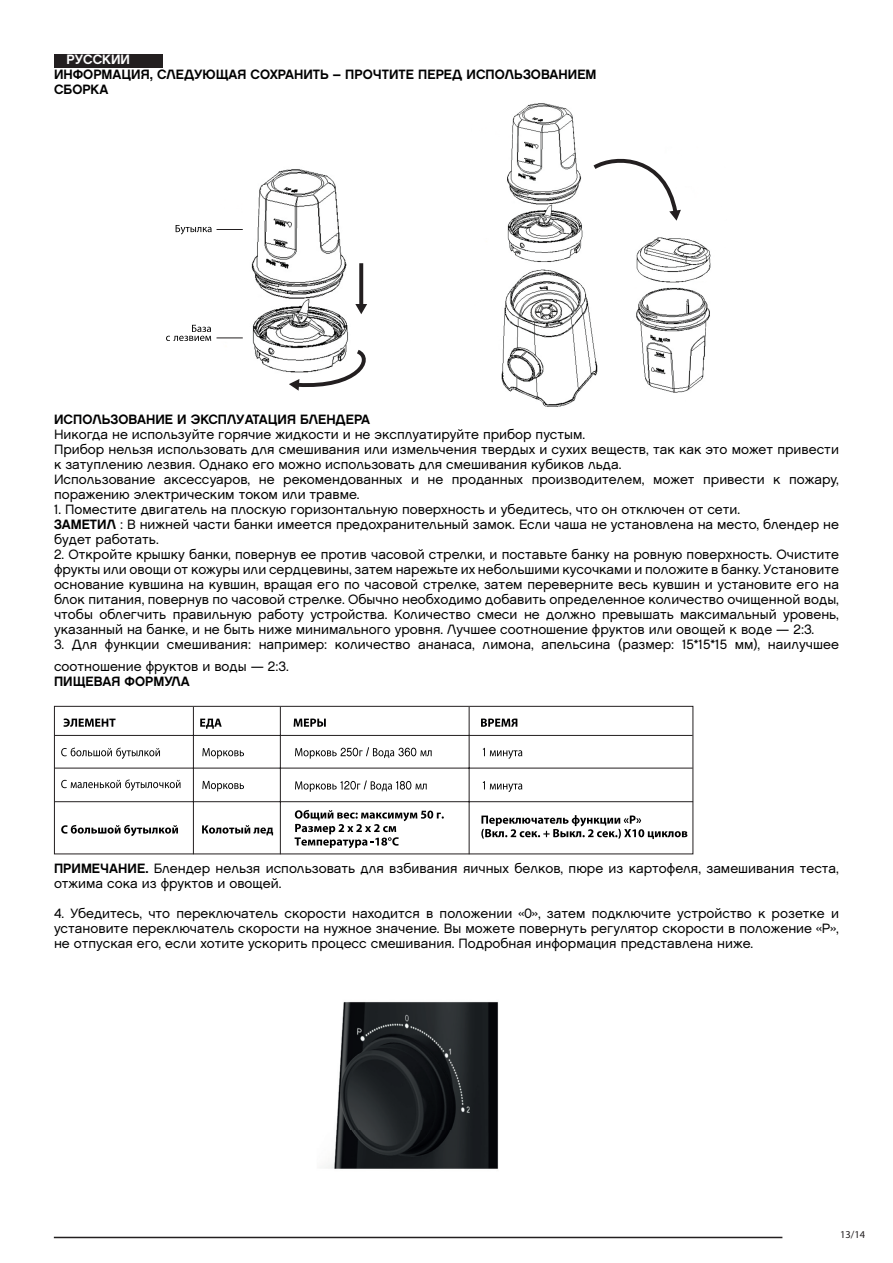
<style>
.page{position:relative;width:893px;height:1263px;background:#fff}
.page>*{position:absolute;margin:0;border:0;box-sizing:border-box;transform-origin:0 0}
.t1{font:13.5px/15px "Chalet London Nineteen Sixty";color:#000001}
.t2{font:13.5px/15px "Chalet New York Nineteen Sixty";color:#000001}
.t3{font:13.5px "Chalet New York Nineteen Sixty";color:#fff}
.t4{font:10.5px "Myriad Pro";color:#231f20}
.s1{font-family:"Chalet New York Nineteen Sixty"}
</style>
<div class="page">
<hr style="left:54px;top:1237px;width:728px;height:1px;background:#231f20">
<img style="left:324px;top:1001px;width:175px;height:168px">
<div style="left:54px;top:54px;width:109px;height:14px;background:#231f20"></div>
<div style="left:54px;top:706px;width:639px;height:148px;border:1px solid #231f20"></div>
<hr style="left:193px;top:707px;width:1px;height:147px;background:#231f20">
<hr style="left:280px;top:707px;width:1px;height:147px;background:#231f20">
<hr style="left:469px;top:707px;width:1px;height:147px;background:#231f20">
<hr style="left:54px;top:735px;width:639px;height:1px;background:#231f20">
<hr style="left:54px;top:768px;width:639px;height:1px;background:#231f20">
<hr style="left:54px;top:801px;width:639px;height:1px;background:#231f20">
<svg style="left:200px;top:719px;width:22px;height:10px"></svg>
<svg style="left:63px;top:718px;width:53px;height:9px"></svg>
<svg style="left:61px;top:747px;width:99px;height:12px"></svg>
<svg style="left:202px;top:748px;width:42px;height:10px"></svg>
<svg style="left:202px;top:781px;width:42px;height:10px"></svg>
<svg style="left:61px;top:825px;width:117px;height:11px"></svg>
<svg style="left:202px;top:825px;width:71px;height:10px"></svg>
<svg style="left:61px;top:779px;width:119px;height:12px"></svg>
<svg style="left:295px;top:747px;width:137px;height:11px"></svg>
<svg style="left:295px;top:780px;width:132px;height:12px"></svg>
<svg style="left:483px;top:748px;width:39px;height:11px"></svg>
<svg style="left:483px;top:781px;width:39px;height:11px"></svg>
<svg style="left:295px;top:810px;width:149px;height:38px"></svg>
<svg style="left:481px;top:815px;width:206px;height:24px"></svg>
<svg style="left:294px;top:718px;width:32px;height:9px"></svg>
<svg style="left:481px;top:718px;width:36px;height:9px"></svg>
<img style="left:501px;top:103px;width:210px;height:304px">
<svg style="left:589px;top:155px;width:92px;height:66px"></svg>
<img style="left:220px;top:169px;width:144px;height:203px">
<svg style="left:166px;top:325px;width:45px;height:16px"></svg>
<svg style="left:176px;top:225px;width:67px;height:9px"></svg>
<svg style="left:217px;top:337px;width:26px;height:1px"></svg>
<svg style="left:359px;top:263px;width:4px;height:41px"></svg>
<svg style="left:355px;top:304px;width:12px;height:10px"></svg>
<svg style="left:289px;top:346px;width:77px;height:45px"></svg>
<p class="t3" style="left:66px;top:51px;width:65px">РУССКИЙ</p>
<p class="t2" style="left:54px;top:67px;width:544px">ИНФОРМАЦИЯ, СЛЕДУЮЩАЯ СОХРАНИТЬ – ПРОЧТИТЕ ПЕРЕД ИСПОЛЬЗОВАНИЕМ<br>СБОРКА</p>
<p class="t2" style="left:54px;top:412px;width:318px">ИСПОЛЬЗОВАНИЕ И ЭКСПЛУАТАЦИЯ БЛЕНДЕРА</p>
<p class="t1" style="left:54px;top:427px;width:786px">Никогда не используйте горячие жидкости и не эксплуатируйте прибор пустым.<br>Прибор нельзя использовать для смешивания или измельчения твердых и сухих веществ, так как это может привести к затуплению лезвия. Однако его можно использовать для смешивания кубиков льда.<br>Использование аксессуаров, не рекомендованных и не проданных производителем, может привести к пожару, поражению электрическим током или травме.</p>
<p class="t1" style="left:54px;top:502px;width:786px">1. Поместите двигатель на плоскую горизонтальную поверхность и убедитесь, что он отключен от сети.<br><span class="s1">ЗАМЕТИЛ</span> : В нижней части банки имеется предохранительный замок. Если чаша не установлена на место, блендер не будет работать.</p>
<p class="t1" style="left:54px;top:547px;width:786px;text-align:justify">2. Откройте крышку банки, повернув ее против часовой стрелки, и поставьте банку на ровную поверхность. Очистите фрукты или овощи от кожуры или сердцевины, затем нарежьте их небольшими кусочками и положите в банку. Установите основание кувшина на кувшин, вращая его по часовой стрелке, затем переверните весь кувшин и установите его на блок питания, повернув по часовой стрелке. Обычно необходимо добавить определенное количество очищенной воды, чтобы облегчить правильную работу устройства. Количество смеси не должно превышать максимальный уровень, указанный на банке, и не быть ниже минимального уровня. Лучшее соотношение фруктов или овощей к воде — 2:3.</p>
<p class="t1" style="left:54px;top:634px;width:786px;line-height:21.6px">3. Для функции смешивания: например: количество ананаса, лимона, апельсина (размер: 15*15*15 мм), наилучшее соотношение фруктов и воды — 2:3.</p>
<p class="t2" style="left:54px;top:673px;width:137px">ПИЩЕВАЯ ФОРМУЛА</p>
<p class="t1" style="left:54px;top:861px;width:786px"><span class="s1">ПРИМЕЧАНИЕ.</span> Блендер нельзя использовать для взбивания яичных белков, пюре из картофеля, замешивания теста, отжима сока из фруктов и овощей.</p>
<p class="t1" style="left:54px;top:906px;width:786px;text-align:justify">4. Убедитесь, что переключатель скорости находится в положении «0», затем подключите устройство к розетке и установите переключатель скорости на нужное значение. Вы можете повернуть регулятор скорости в положение «P», не отпуская его, если хотите ускорить процесс смешивания. Подробная информация представлена ниже.</p>
<p class="t4" style="left:840px;top:1228px;width:27px">13/14</p>
</div>
